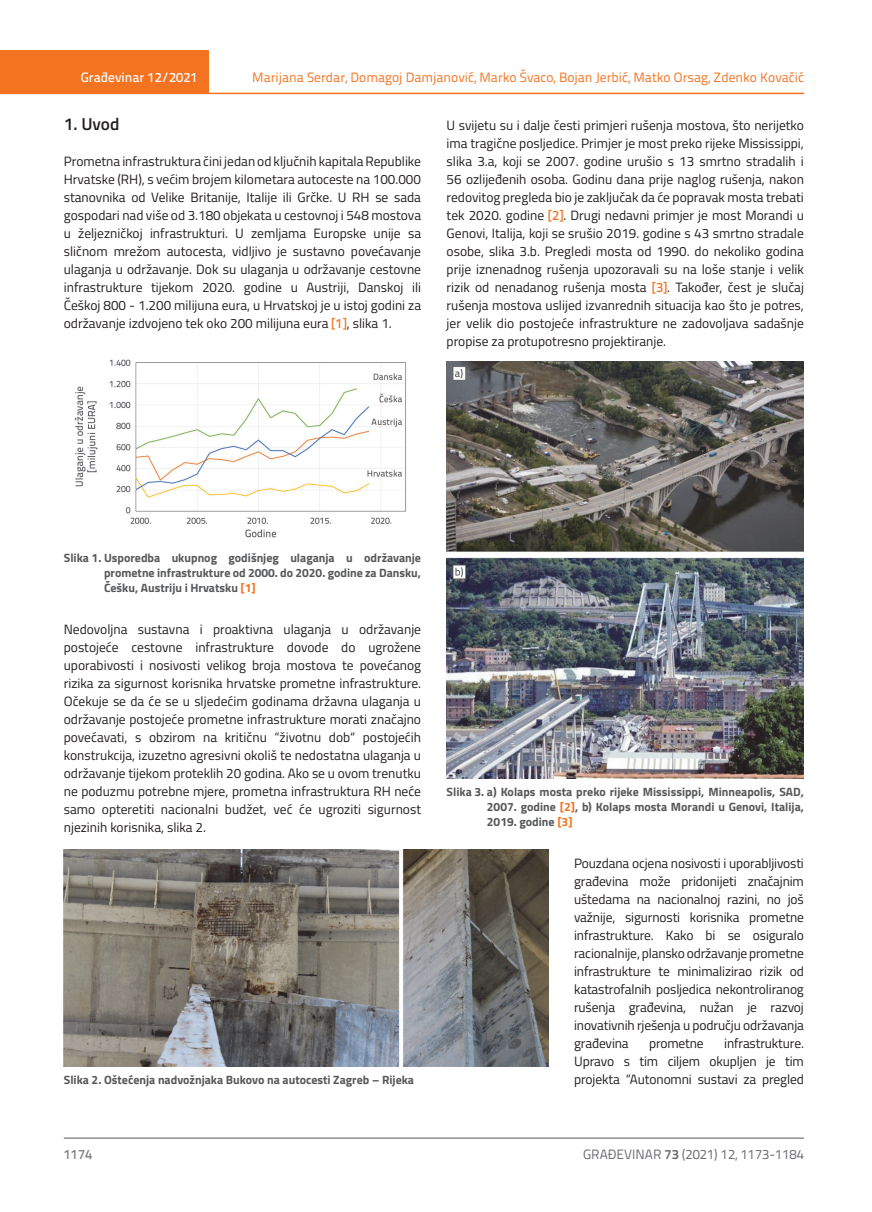
<style>
.page{position:relative;width:872px;height:1212px;background:#fff}
.page>*{position:absolute;margin:0;border:0;box-sizing:border-box;transform-origin:0 0}
.t1{font:600 17.25px "Titillium";color:#231f20}
.t2{font:13.5px/18px "Titillium";letter-spacing:-.01em;color:#231f20;text-align:justify}
.t3{font:13.5px "Titillium Text 22 L";color:#f47321}
.t4{font:13.5px "Titillium Text 22 L";color:#6c6d70}
.t5{font:500 13.5px "Titillium Text 22 L";color:#fff}
.t6{font:500 13.5px "Titillium Text 22 L";color:#787a7d}
.t7{font:700 12px/15px "Titillium";color:#57585a;text-align:justify}
.s1{font-family:"Titillium Text 22 L";font-weight:500;color:#f47321}
.s2{color:#f47321}
.s3{font-weight:700}
</style>
<div class="page">
<div style="left:0;top:50px;width:208px;height:44px;background:#f47321"></div>
<hr style="left:0;top:93px;width:804px;height:1px;background:#f47321">
<hr style="left:64px;top:1138px;width:740px;height:1px;background:#57585a">
<img style="left:75px;top:359px;width:331px;height:179px">
<img style="left:64px;top:849px;width:484px;height:218px">
<img style="left:446px;top:361px;width:358px;height:418px">
<p class="t5" style="left:81px;top:67px;width:118px">Građevinar 12/2021</p>
<p class="t3" style="left:252px;top:68px;width:553px">Marijana Serdar, Domagoj Damjanović, Marko Švaco, Bojan Jerbić, Matko Orsag, Zdenko Kovačić</p>
<p class="t1" style="left:64px;top:111px;width:57px">1. Uvod</p>
<p class="t2" style="left:64px;top:151px;width:359px">Prometna infrastruktura čini jedan od ključnih kapitala Republike Hrvatske (RH), s većim brojem kilometara autoceste na 100.000 stanovnika od Velike Britanije, Italije ili Grčke. U RH se sada gospodari nad više od 3.180 objekata u cestovnoj i 548 mostova u željezničkoj infrastrukturi. U zemljama Europske unije sa sličnom mrežom autocesta, vidljivo je sustavno povećavanje ulaganja u održavanje. Dok su ulaganja u održavanje cestovne infrastrukture tijekom 2020. godine u Austriji, Danskoj ili Češkoj 800 - 1.200 milijuna eura, u Hrvatskoj je u istoj godini za održavanje izdvojeno tek oko 200 milijuna eura <span class="s1">[1]</span>, slika 1.</p>
<p class="t2" style="left:446px;top:115px;width:359px">U svijetu su i dalje česti primjeri rušenja mostova, što nerijetko ima tragične posljedice. Primjer je most preko rijeke Mississippi, slika 3.a, koji se 2007. godine urušio s 13 smrtno stradalih i 56 ozlijeđenih osoba. Godinu dana prije naglog rušenja, nakon redovitog pregleda bio je zaključak da će popravak mosta trebati tek 2020. godine <span class="s1">[2]</span>. Drugi nedavni primjer je most Morandi u Genovi, Italija, koji se srušio 2019. godine s 43 smrtno stradale osobe, slika 3.b. Pregledi mosta od 1990. do nekoliko godina prije iznenadnog rušenja upozoravali su na loše stanje i velik rizik od nenadanog rušenja mosta <span class="s1">[3]</span>. Također, čest je slučaj rušenja mostova uslijed izvanrednih situacija kao što je potres, jer velik dio postojeće infrastrukture ne zadovoljava sadašnje propise za protupotresno projektiranje.</p>
<p class="t7" style="left:104px;top:550px;width:318px;text-indent:-40px">Slika 1. Usporedba ukupnog godišnjeg ulaganja u održavanje prometne infrastrukture od 2000. do 2020. godine za Dansku, Češku, Austriju i Hrvatsku <span class="s2">[1]</span></p>
<p class="t2" style="left:64px;top:620px;width:359px">Nedovoljna sustavna i proaktivna ulaganja u održavanje postojeće cestovne infrastrukture dovode do ugrožene uporabivosti i nosivosti velikog broja mostova te povećanog rizika za sigurnost korisnika hrvatske prometne infrastrukture.<br>Očekuje se da će se u sljedećim godinama državna ulaganja u održavanje postojeće prometne infrastrukture morati značajno povećavati, s obzirom na kritičnu “životnu dob“ postojećih konstrukcija, izuzetno agresivni okoliš te nedostatna ulaganja u održavanje tijekom proteklih 20 godina. Ako se u ovom trenutku ne poduzmu potrebne mjere, prometna infrastruktura RH neće samo opteretiti nacionalni budžet, već će ugroziti sigurnost njezinih korisnika, slika 2.</p>
<p class="t7" style="left:487px;top:784px;width:318px;text-indent:-40px">Slika 3. a) Kolaps mosta preko rijeke Mississippi, Minneapolis, SAD, 2007. godine <span class="s2">[2]</span>, b) Kolaps mosta Morandi u Genovi, Italija, 2019. godine <span class="s2">[3]</span></p>
<p class="t2" style="left:574px;top:854px;width:231px">Pouzdana ocjena nosivosti i uporabljivosti građevina može pridonijeti značajnim uštedama na nacionalnoj razini, no još važnije, sigurnosti korisnika prometne infrastrukture. Kako bi se osiguralo racionalnije, plansko održavanje prometne infrastrukture te minimalizirao rizik od katastrofalnih posljedica nekontroliranog rušenja građevina, nužan je razvoj inovativnih rješenja u području održavanja građevina</p>
<p class="t2" style="left:574px;top:1034px;width:231px;text-align:right">infrastrukture.<br>Upravo s tim ciljem okupljen je tim</p>
<p class="t2" style="left:649px;top:1034px;width:56px">prometne</p>
<p class="t7" style="left:64px;top:1072px;width:352px">Slika 2. Oštećenja nadvožnjaka Bukovo na autocesti Zagreb – Rijeka</p>
<p class="t2" style="left:574px;top:1070px;width:231px">projekta “Autonomni sustavi za pregled</p>
<p class="t6" style="left:64px;top:1144px;width:30px">1174</p>
<p class="t4" style="left:583px;top:1144px;width:222px">GRAĐEVINAR <span class="s3">73</span> (2021) 12, 1173-1184</p>
</div>
